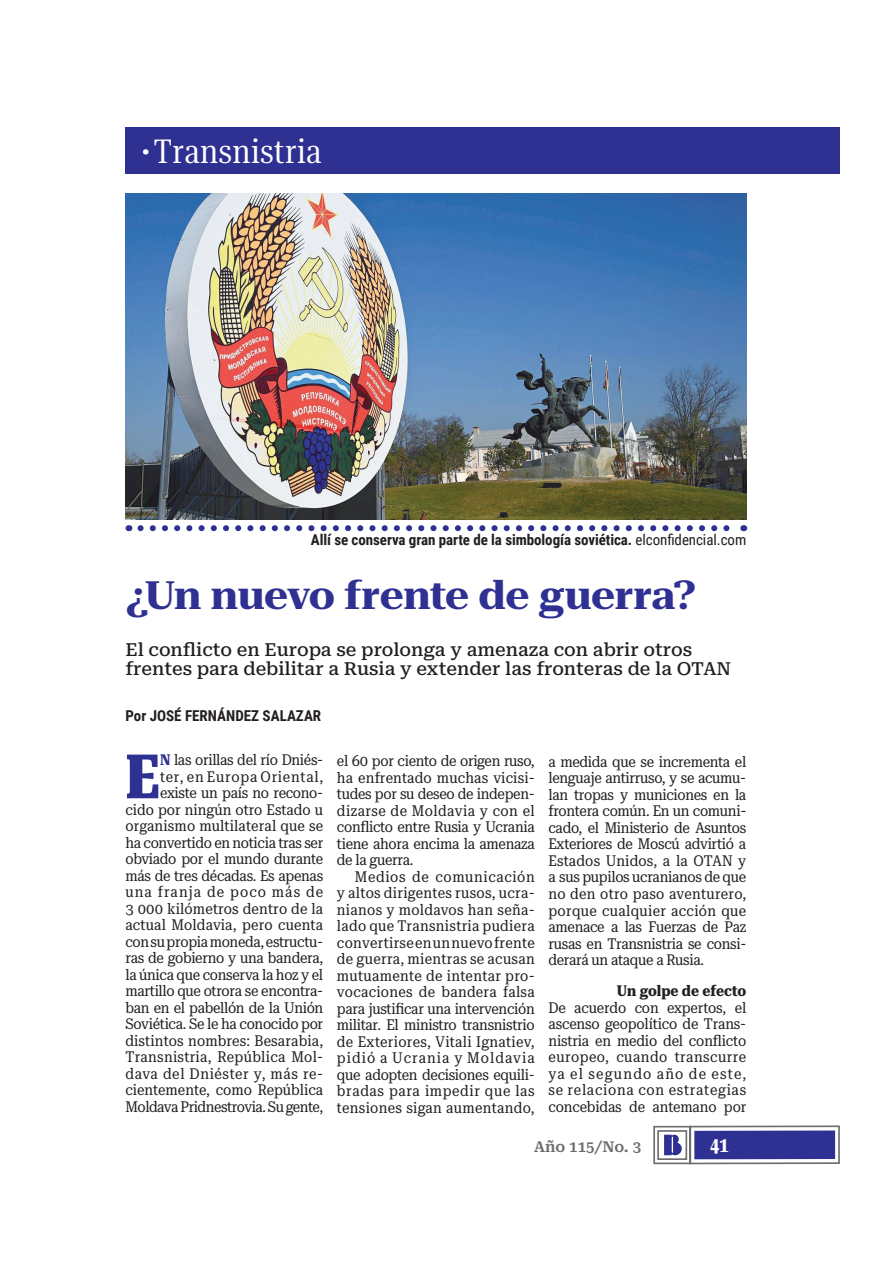
<style>
.page{position:relative;width:893px;height:1276px;background:#fff}
.page>*{position:absolute;margin:0;border:0;box-sizing:border-box;transform-origin:0 0}
.t1{font:800 ultra-condensed 61.5px "Roboto Serif";color:#2e3092}
.t2{font:700 39px "Roboto Serif 120 pt Semi Expanded";letter-spacing:-.015em;color:#2e3092}
.t3{font:33px "Roboto Serif 120 pt Condensed";letter-spacing:.01em;color:#fff}
.t4{font:700 ultra-condensed 21px "Roboto Serif 120 pt";color:#fff}
.t5{font:500 18px/19.5px "Roboto Serif";color:#231f20}
.t6{font:15px/16.5px "Roboto Serif 28 pt Condensed";letter-spacing:-.02em;color:#231f20;text-align:justify}
.t7{font:700 15px "Roboto Condensed";letter-spacing:-.005em;color:#231f20}
.t8{font:700 15px "Roboto Serif 28 pt Condensed";color:#231f20}
.t9{font:600 15px "Roboto Serif";color:#6c6d70}
.s1{font-weight:700}
.s2{font-weight:400}
.s3{font-weight:700;color:#2e3092}
</style>
<div class="page">
<svg style="left:653px;top:1125px;width:187px;height:40px"></svg>
<div style="left:694px;top:1130px;width:141px;height:29px;background:#2e3092"></div>
<div style="left:125px;top:128px;width:715px;height:46px;background:#2e3092"></div>
<svg style="left:140px;top:525px;width:590px;height:6px"></svg>
<img style="left:125px;top:193px;width:621px;height:327px">
<h3 class="t3" style="left:138px;top:133px;width:185px"><span class="s1">∙</span>Transnistria</h3>
<p class="t7" style="left:311px;top:531px;width:437px">Allí se conserva gran parte de la simbología soviética. <span class="s2">elconfidencial.com</span></p>
<h2 class="t2" style="left:125px;top:573px;width:572px">¿Un nuevo frente de guerra?</h2>
<p class="t5" style="left:125px;top:639px;width:607px">El conflicto en Europa se prolonga y amenaza con abrir otros frentes para debilitar a Rusia y extender las fronteras de la OTAN</p>
<p class="t7" style="left:125px;top:707px;width:197px">Por JOSÉ FERNÁNDEZ SALAZAR</p>
<h1 class="t1" style="left:125px;top:741px;width:36px">E</h1>
<p class="t6" style="left:125px;top:752px;width:199px;text-align:right"><span class="s3">N</span> las orillas del río Dniés-<br>ter, en Europa Oriental, existe un país no recono-<br>cido por ningún otro Estado u organismo multilateral que se ha convertido en noticia tras ser obviado por el mundo durante más de tres décadas. Es apenas una franja de poco más de<br>3 000 kilómetros dentro de la actual Moldavia, pero cuenta con su propia moneda, estructu&shy;ras de gobierno y una bandera, la única que conserva la hoz y el martillo que otrora se encontra&shy;ban en el pabellón de la Unión<br>Soviética. Se le ha conocido por distintos nombres: Besarabia,<br>Transnistria, República Mol&shy;dava del Dniéster y, más re&shy;cientemente, como República<br>Moldava Pridnestrovia. Su gente,</p>
<p class="t6" style="left:337px;top:752px;width:199px">el 60 por ciento de origen ruso, ha enfrentado muchas vicisi&shy;tudes por su deseo de indepen&shy;dizarse de Moldavia y con el conflicto entre Rusia y Ucrania tiene ahora encima la amenaza de la guerra.</p>
<p class="t6" style="left:337px;top:868px;width:199px;text-indent:18px">Medios de comunicación y altos dirigentes rusos, ucra&shy;nianos y moldavos han seña&shy;lado que Transnistria pudiera convertirse en un nuevo frente de guerra, mientras se acusan mutuamente de intentar pro&shy;vocaciones de bandera falsa para justificar una intervención militar. El ministro transnistrio de Exteriores, Vitali Ignatiev, pidió a Ucrania y Moldavia que adopten decisiones equili&shy;bradas para impedir que las tensiones sigan aumentando,</p>
<p class="t6" style="left:548px;top:753px;width:199px">a medida que se incrementa el lenguaje antirruso, y se acumu&shy;lan tropas y municiones en la frontera común. En un comuni&shy;cado, el Ministerio de Asuntos Exteriores de Moscú advirtió a Estados Unidos, a la OTAN y a sus pupilos ucranianos de que no den otro paso aventurero, porque cualquier acción que amenace a las Fuerzas de Paz rusas en Transnistria se consi&shy;derará un ataque a Rusia.</p>
<p class="t8" style="left:617px;top:982px;width:131px">Un golpe de efecto</p>
<p class="t6" style="left:548px;top:999px;width:199px">De acuerdo con expertos, el ascenso geopolítico de Trans&shy;nistria en medio del conflicto europeo, cuando transcurre ya el segundo año de este, se relaciona con estrategias concebidas de antemano por</p>
<p class="t9" style="left:534px;top:1138px;width:109px">Año 115/No. 3</p>
<h3 class="t4" style="left:710px;top:1132px;width:20px">41</h3>
</div>
